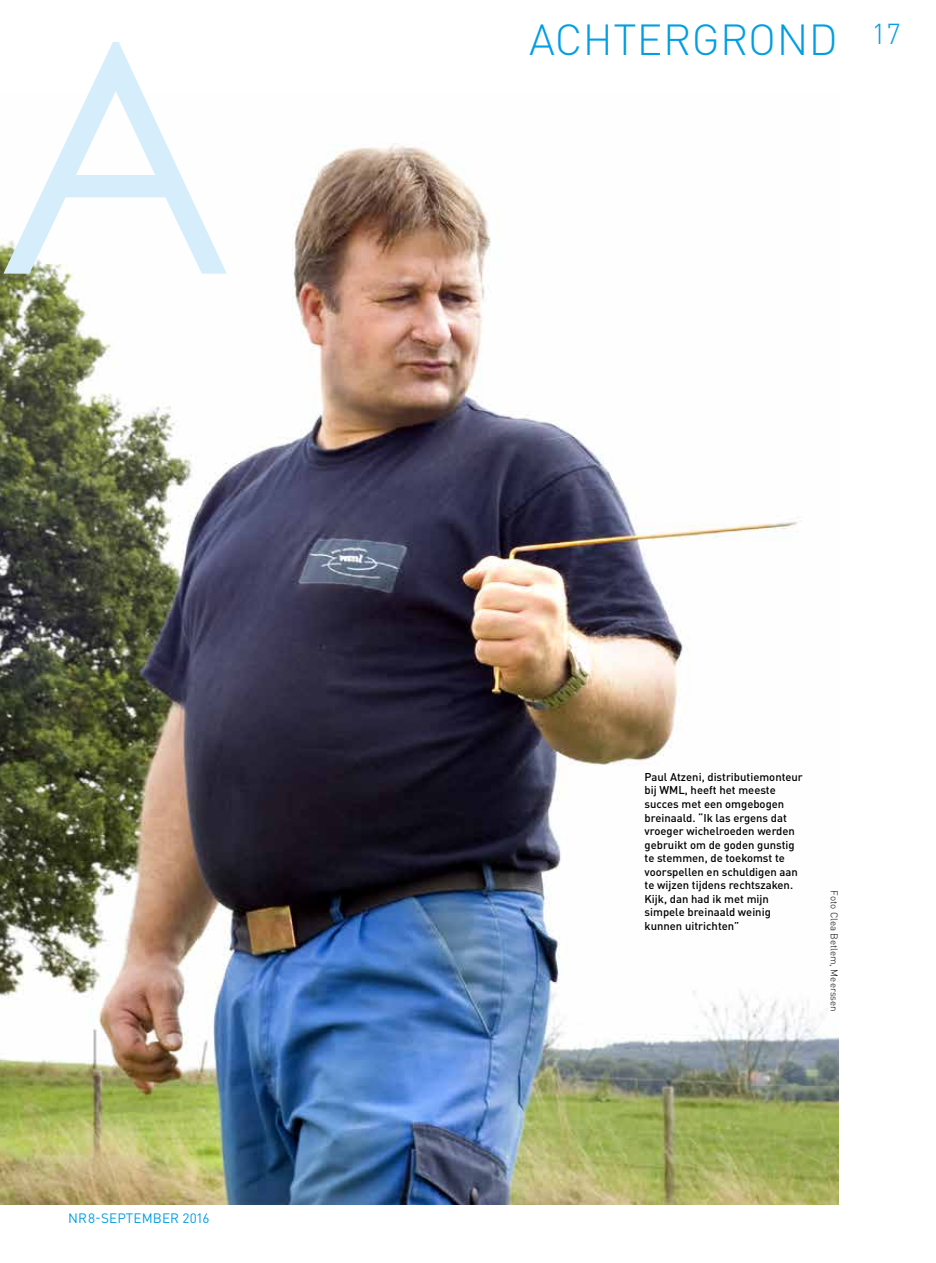
<style>
.page{position:relative;width:936px;height:1263px;background:#fff}
.page>*{position:absolute;margin:0;border:0;box-sizing:border-box;transform-origin:0 0}
.t1{font:322.5px "Century Gothic";color:#d6eefc}
.t2{font:300 42.9px "DIN Pro";letter-spacing:.01em;color:#009ee3}
.t3{font:13.5px "DIN Pro";letter-spacing:.01em;color:#009ee3}
.t4{font:500 11.25px/13.5px "DIN Pro";color:#000}
.t5{font:300 9.75px "DIN Pro";color:#000}
</style>
<div class="page">
<img style="left:0;top:143px;width:838px;height:1061px">
<h1 class="t1" style="left:-4px;top:-40px;width:240px">A</h1>
<p class="t3" style="left:68px;top:1208px;width:143px">NR8-SEPTEMBER 2016</p>
<h2 class="t2" style="left:529px;top:6px;width:373px">ACHTERGROND <sup>17</sup></h2>
<p class="t4" style="left:644px;top:769px;width:160px">Paul Atzeni, distributiemonteur bij WML, heeft het meeste succes met een omgebogen breinaald. “Ik las ergens dat vroeger wichelroeden werden gebruikt om de goden gunstig te stemmen, de toekomst te voorspellen en schuldigen aan te wijzen tijdens rechtszaken.<br>Kijk, dan had ik met mijn simpele breinaald weinig kunnen uitrichten”</p>
<p class="t5" style="left:841px;top:890px;width:123px;rotate:90deg">Foto Clea Betlem, Meerssen</p>
</div>
